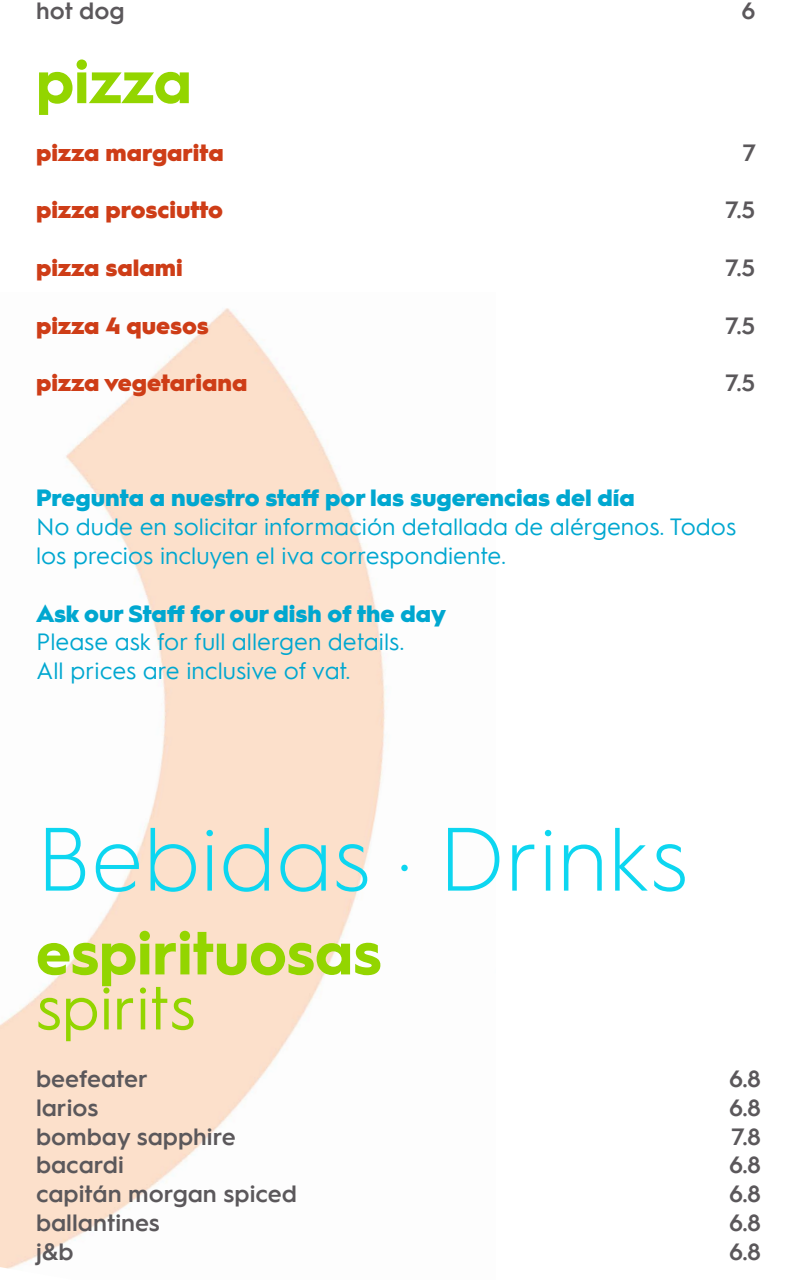
<style>
.page{position:relative;width:800px;height:1280px;background:#fff}
.page>*{position:absolute;margin:0;border:0;box-sizing:border-box;transform-origin:0 0}
.t1{font:300 90px "Hurme Geometric Sans 1";color:#0dd6f0}
.t2{font:700 61px "Hurme Geometric Sans 1";color:#93d500}
.t3{font:61px "Hurme Geometric Sans 1";color:#93d500}
.t4{font:24px/28.8px "Hurme Geometric Sans 1";color:#00a7d0}
.t5{font:600 24px "Hurme Geometric Sans 1";color:#5b585b}
.t6{font:900 24px "Hurme Geometric Sans 1";color:#00a7d0}
.t7{font:900 24px "Hurme Geometric Sans 1";color:#ce3d17}
</style>
<div class="page">
<img style="left:0;top:308px;width:387px;height:961px">
<p class="t5" style="left:36px;top:-6px;width:90px">hot dog</p>
<p class="t5" style="left:742px;top:-6px;width:16px">6</p>
<h2 class="t2" style="left:36px;top:39px;width:157px">pizza</h2>
<p class="t7" style="left:36px;top:136px;width:189px">pizza margarita</p>
<p class="t5" style="left:743px;top:136px;width:15px">7</p>
<p class="t7" style="left:36px;top:193px;width:189px">pizza prosciutto</p>
<p class="t5" style="left:725px;top:193px;width:32px">7.5</p>
<p class="t7" style="left:36px;top:251px;width:148px">pizza salami</p>
<p class="t5" style="left:725px;top:251px;width:32px">7.5</p>
<p class="t7" style="left:36px;top:308px;width:174px">pizza 4 quesos</p>
<p class="t5" style="left:725px;top:308px;width:32px">7.5</p>
<p class="t7" style="left:36px;top:366px;width:213px">pizza vegetariana</p>
<p class="t5" style="left:725px;top:366px;width:32px">7.5</p>
<p class="t6" style="left:36px;top:481px;width:600px">Pregunta a nuestro staff por las sugerencias del día</p>
<p class="t4" style="left:36px;top:511px;width:702px">No dude en solicitar información detallada de alérgenos. Todos los precios incluyen el iva correspondiente.</p>
<p class="t6" style="left:36px;top:596px;width:412px">Ask our Staff for our dish of the day</p>
<p class="t4" style="left:36px;top:626px;width:370px">Please ask for full allergen details.<br>All prices are inclusive of vat.</p>
<h1 class="t1" style="left:36px;top:798px;width:654px">Bebidas · Drinks</h1>
<h2 class="t2" style="left:36px;top:910px;width:347px">espirituosas</h2>
<h2 class="t3" style="left:36px;top:965px;width:161px">spirits</h2>
<p class="t5" style="left:36px;top:1062px;width:113px">beefeater</p>
<p class="t5" style="left:729px;top:1062px;width:33px">6.8</p>
<p class="t5" style="left:36px;top:1091px;width:64px">larios</p>
<p class="t5" style="left:729px;top:1091px;width:33px">6.8</p>
<p class="t5" style="left:36px;top:1119px;width:201px">bombay sapphire</p>
<p class="t5" style="left:731px;top:1119px;width:31px">7.8</p>
<p class="t5" style="left:36px;top:1148px;width:89px">bacardi</p>
<p class="t5" style="left:729px;top:1148px;width:33px">6.8</p>
<p class="t5" style="left:36px;top:1177px;width:263px">capitán morgan spiced</p>
<p class="t5" style="left:729px;top:1177px;width:33px">6.8</p>
<p class="t5" style="left:36px;top:1206px;width:125px">ballantines</p>
<p class="t5" style="left:729px;top:1206px;width:33px">6.8</p>
<p class="t5" style="left:36px;top:1235px;width:39px">j&amp;b</p>
<p class="t5" style="left:729px;top:1235px;width:33px">6.8</p>
</div>
